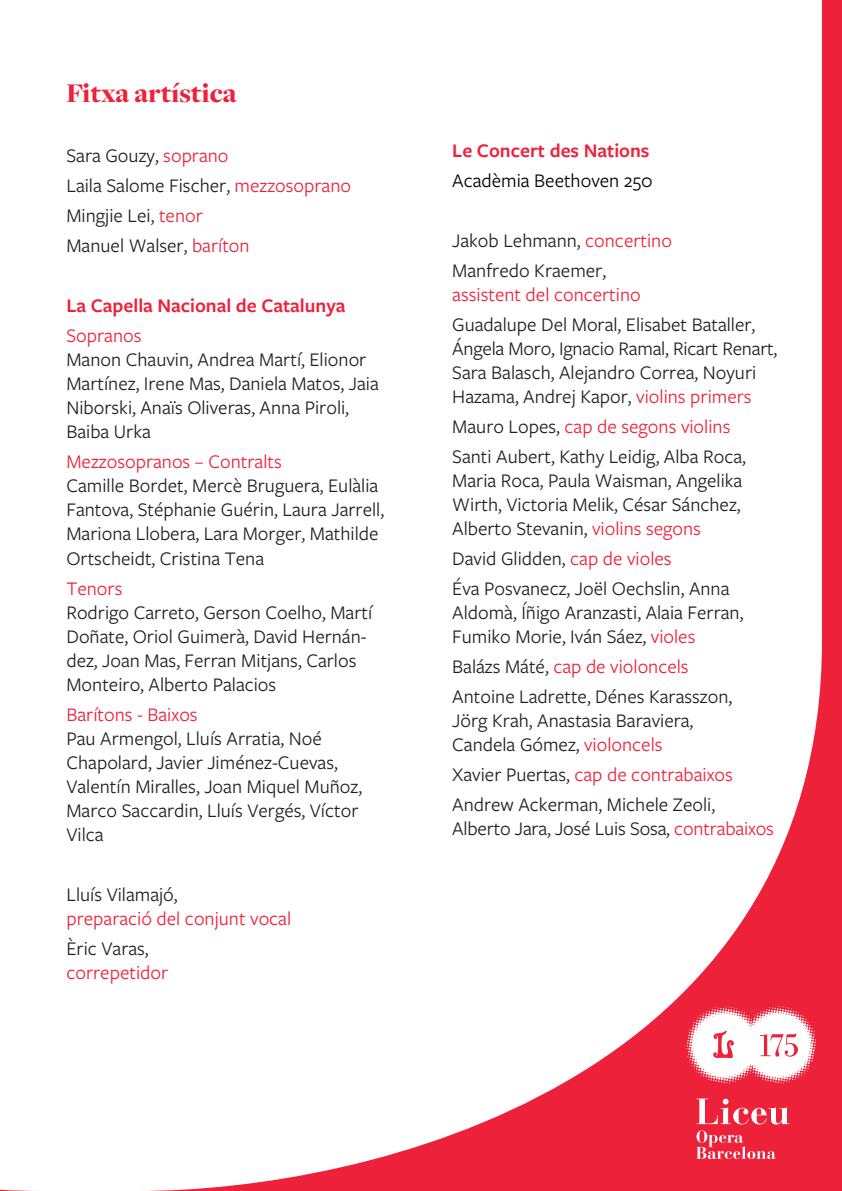
<style>
.page{position:relative;width:842px;height:1191px;background:#ed213a}
.page>*{position:absolute;margin:0;border:0;box-sizing:border-box;transform-origin:0 0}
.t1{font:900 28px "Freight Disp Pro";letter-spacing:-.005em;color:#ed213a}
.t2{font:20px/24px "Freight Sans Pro";color:#231f20}
.t3{font:20px "Freight Sans Pro";color:#ed213a}
.t4{font:600 20px "Freight Sans Pro";color:#ed213a}
.t5{font:20px "Freight Sans Pro";color:#000}
.s1{color:#ed213a}
</style>
<div class="page">
<div style="left:0;top:0;width:822px;height:1191px;background:#fff"></div>
<svg style="left:696px;top:1098px;width:93px;height:26px"></svg>
<svg style="left:696px;top:1130px;width:79px;height:29px"></svg>
<svg style="left:686px;top:1006px;width:130px;height:77px"></svg>
<h1 class="t1" style="left:66px;top:75px;width:172px">Fitxa artística</h1>
<p class="t2" style="left:66px;top:140px;width:286px;line-height:30px">Sara Gouzy, <span class="s1">soprano<br></span>Laila Salome Fischer, <span class="s1">mezzosoprano<br></span>Mingjie Lei, <span class="s1">tenor<br></span>Manuel Walser, <span class="s1">baríton</span></p>
<p class="t4" style="left:66px;top:292px;width:280px">La Capella Nacional de Catalunya</p>
<p class="t3" style="left:66px;top:322px;width:77px">Sopranos</p>
<p class="t2" style="left:66px;top:347px;width:314px">Manon Chauvin, Andrea Martí, Elionor<br>Martínez, Irene Mas, Daniela Matos, Jaia<br>Niborski, Anaïs Oliveras, Anna Piroli,<br>Baiba Urka</p>
<p class="t3" style="left:66px;top:448px;width:217px">Mezzosopranos – Contralts</p>
<p class="t2" style="left:66px;top:473px;width:319px">Camille Bordet, Mercè Bruguera, Eulàlia Fantova, Stéphanie Guérin, Laura Jarrell, Mariona Llobera, Lara Morger, Mathilde Ortscheidt, Cristina Tena</p>
<p class="t3" style="left:66px;top:574px;width:57px">Tenors</p>
<p class="t2" style="left:66px;top:599px;width:307px">Rodrigo Carreto, Gerson Coelho, Martí Doñate, Oriol Guimerà, David Hernán&shy;dez, Joan Mas, Ferran Mitjans, Carlos Monteiro, Alberto Palacios</p>
<p class="t3" style="left:66px;top:700px;width:133px">Barítons - Baixos</p>
<p class="t2" style="left:66px;top:725px;width:297px">Pau Armengol, Lluís Arratia, Noé<br>Chapolard, Javier Jiménez-Cuevas,<br>Valentín Miralles, Joan Miquel Muñoz,<br>Marco Saccardin, Lluís Vergés, Víctor<br>Vilca</p>
<p class="t2" style="left:66px;top:881px;width:113px">Lluís Vilamajó,</p>
<p class="t3" style="left:66px;top:904px;width:226px">preparació del conjunt vocal</p>
<p class="t2" style="left:66px;top:935px;width:84px">Èric Varas,</p>
<p class="t3" style="left:66px;top:958px;width:103px">correpetidor</p>
<p class="t4" style="left:452px;top:137px;width:199px">Le Concert des Nations</p>
<p class="t5" style="left:452px;top:167px;width:202px">Acadèmia Beethoven 250</p>
<p class="t2" style="left:452px;top:225px;width:221px;line-height:30px">Jakob Lehmann, <span class="s1">concertino<br></span>Manfredo Kraemer,</p>
<p class="t3" style="left:452px;top:281px;width:190px">assistent del concertino</p>
<p class="t2" style="left:452px;top:312px;width:327px">Guadalupe Del Moral, Elisabet Bataller, Ángela Moro, Ignacio Ramal, Ricart Renart, Sara Balasch, Alejandro Correa, Noyuri Hazama, Andrej Kapor, <span class="s1">violins primers</span></p>
<p class="t2" style="left:452px;top:411px;width:295px;line-height:30px">Mauro Lopes, <span class="s1">cap de segons violins<br></span>Santi Aubert, Kathy Leidig, Alba Roca,</p>
<p class="t2" style="left:452px;top:468px;width:292px;text-align:justify">Maria Roca, Paula Waisman, Angelika Wirth, Victoria Melik, César Sánchez, Alberto Stevanin, <span class="s1">violins segons</span></p>
<p class="t2" style="left:452px;top:543px;width:279px;line-height:30px">David Glidden, <span class="s1">cap de violes<br></span>Éva Posvanecz, Joël Oechslin, Anna</p>
<p class="t2" style="left:452px;top:600px;width:293px">Aldomà, Íñigo Aranzasti, Alaia Ferran,<br>Fumiko Morie, Iván Sáez, <span class="s1">violes</span></p>
<p class="t2" style="left:452px;top:651px;width:282px;line-height:30px">Balázs Máté, <span class="s1">cap de violoncels<br></span>Antoine Ladrette, Dénes Karasszon,</p>
<p class="t2" style="left:452px;top:708px;width:243px">Jörg Krah, Anastasia Baraviera,<br>Candela Gómez, <span class="s1">violoncels</span></p>
<p class="t2" style="left:452px;top:759px;width:282px;line-height:30px">Xavier Puertas, <span class="s1">cap de contrabaixos<br></span>Andrew Ackerman, Michele Zeoli,</p>
<p class="t2" style="left:452px;top:816px;width:323px">Alberto Jara, José Luis Sosa, <span class="s1">contrabaixos</span></p>
</div>
